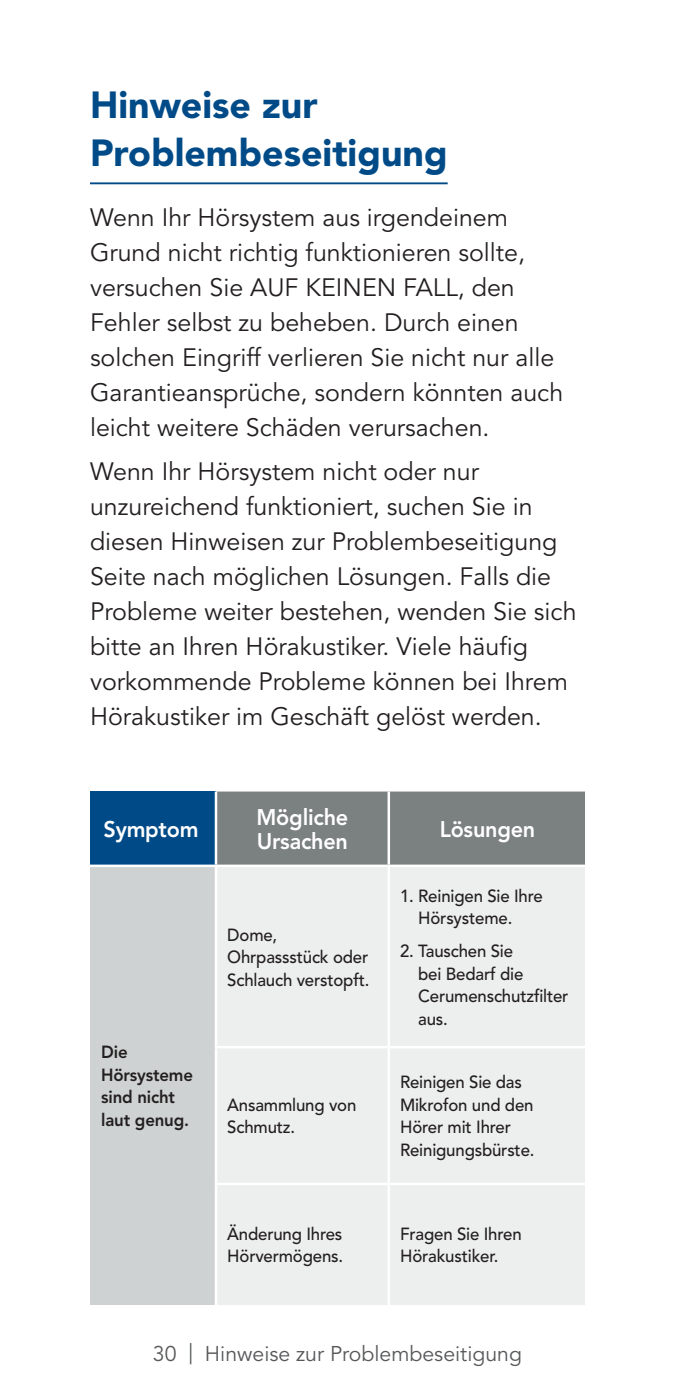
<style>
.page{position:relative;width:675px;height:1395px;background:#fff}
.page>*{position:absolute;margin:0;border:0;box-sizing:border-box;transform-origin:0 0}
.t1{font:37.5px/47.5px "Avenir LT SLI Std Black";color:#004b87}
.t2{font:25px/35px "Avenir LT SLI Std Book";color:#231f20}
.t3{font:22.5px/23.8px "Avenir LT SLI Std Heavy";letter-spacing:-.01em;color:#fff;scale:.96 1}
.t4{font:21.25px "Avenir LT SLI Std Book";color:#57585a}
.t5{font:17.5px/22.5px "Avenir LT SLI Std Medium";letter-spacing:-.01em;color:#231f20;scale:.96 1}
.t6{font:17.5px/22.5px "Avenir LT SLI Std Heavy";letter-spacing:-.01em;color:#231f20;scale:.96 1}
</style>
<div class="page">
<div style="left:90px;top:792px;width:126px;height:74px;background:#004b87"></div>
<div style="left:217px;top:792px;width:368px;height:73px;background:#7b8080"></div>
<div style="left:90px;top:866px;width:126px;height:439px;background:#cfd2d2"></div>
<div style="left:217px;top:867px;width:368px;height:438px;background:#edeeee"></div>
<hr style="left:215px;top:792px;width:2px;height:73px;background:#fff">
<hr style="left:388px;top:792px;width:2px;height:73px;background:#fff">
<hr style="left:90px;top:865px;width:126px;height:2px;background:#fff">
<hr style="left:215px;top:867px;width:2px;height:179px;background:#fff">
<hr style="left:388px;top:867px;width:2px;height:179px;background:#fff">
<hr style="left:215px;top:1046px;width:174px;height:2px;background:#fff">
<hr style="left:215px;top:1048px;width:2px;height:135px;background:#fff">
<hr style="left:389px;top:1046px;width:196px;height:2px;background:#fff">
<hr style="left:388px;top:1048px;width:2px;height:135px;background:#fff">
<hr style="left:215px;top:1183px;width:174px;height:2px;background:#fff">
<hr style="left:215px;top:1185px;width:2px;height:120px;background:#fff">
<hr style="left:389px;top:1183px;width:196px;height:2px;background:#fff">
<hr style="left:388px;top:1185px;width:2px;height:120px;background:#fff">
<hr style="left:90px;top:182px;width:358px;height:2px;background:#004b87">
<h1 class="t1" style="left:90px;top:81px;width:359px">Hinweise zur<br>Problembeseitigung</h1>
<p class="t2" style="left:90px;top:201px;width:475px">Wenn Ihr Hörsystem aus irgendeinem Grund nicht richtig funktionieren sollte, versuchen Sie AUF KEINEN FALL, den Fehler selbst zu beheben. Durch einen solchen Eingriff verlieren Sie nicht nur alle Garantieansprüche, sondern könnten auch leicht weitere Schäden verursachen.</p>
<p class="t2" style="left:90px;top:455px;width:488px">Wenn Ihr Hörsystem nicht oder nur unzureichend funktioniert, suchen Sie in diesen Hinweisen zur Problembeseitigung Seite nach möglichen Lösungen. Falls die Probleme weiter bestehen, wenden Sie sich bitte an Ihren Hörakustiker. Viele häufig vorkommende Probleme können bei Ihrem Hörakustiker im Geschäft gelöst werden.</p>
<p class="t3" style="left:104px;top:818px;width:101px">Symptom</p>
<p class="t6" style="left:101px;top:1041px;width:97px">Die<br>Hörsysteme sind nicht laut genug.</p>
<p class="t3" style="left:257px;top:806px;width:97px">Mögliche<br>Ursachen</p>
<p class="t5" style="left:227px;top:924px;width:150px">Dome,<br>Ohrpassstück oder<br>Schlauch verstopft.</p>
<p class="t5" style="left:227px;top:1094px;width:136px">Ansammlung von<br>Schmutz.</p>
<p class="t3" style="left:440px;top:818px;width:101px">Lösungen</p>
<p class="t5" style="left:418px;top:885px;width:131px;text-indent:-18px">1. Reinigen Sie Ihre<br>Hörsysteme.</p>
<p class="t5" style="left:418px;top:940px;width:158px;text-indent:-18px">2. Tauschen Sie<br>bei Bedarf die<br>Cerumenschutzfilter aus.</p>
<p class="t5" style="left:400px;top:1072px;width:142px">Reinigen Sie das<br>Mikrofon und den<br>Hörer mit Ihrer<br>Reinigungsbürste.</p>
<p class="t5" style="left:227px;top:1223px;width:122px">Änderung Ihres<br>Hörvermögens.</p>
<p class="t5" style="left:400px;top:1223px;width:128px">Fragen Sie Ihren<br>Hörakustiker.</p>
<p class="t4" style="left:153px;top:1342px;width:371px">30 | Hinweise zur Problembeseitigung</p>
</div>
